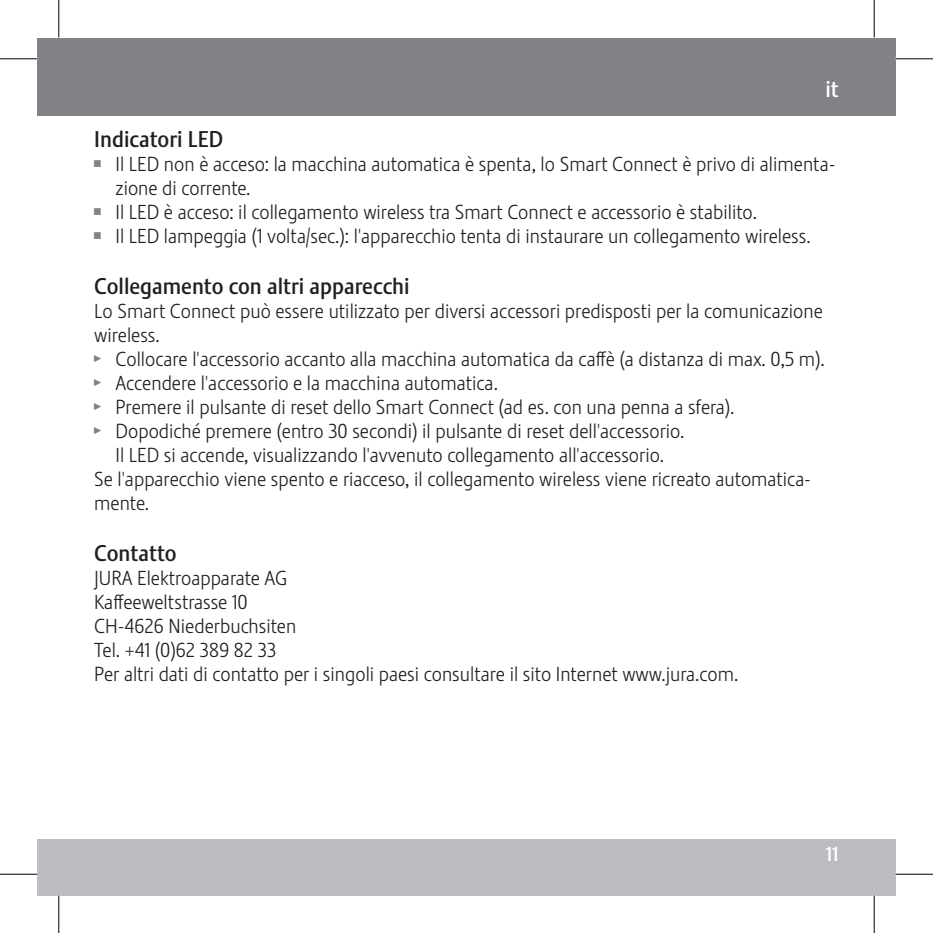
<style>
.page{position:relative;width:933px;height:933px;background:#fff}
.page>*{position:absolute;margin:0;border:0;box-sizing:border-box;transform-origin:0 0}
.t1{font:22.5px "Stalemate Pro 2 J Medium";color:#231f20}
.t2{font:22.5px "Stalemate Pro 2 J Medium";color:#fff}
.t3{font:20px/24px "Stalemate Pro 2 J Light";color:#231f20}
.t4{font:20px "Stalemate Pro 2 J Medium";color:#fff}
.s1{font-family:"Jura Pict 2006";color:#808285}
</style>
<div class="page">
<div style="left:38px;top:838px;width:857px;height:57px;background:#bcbdc0"></div>
<div style="left:38px;top:38px;width:21px;height:77px;background:#808285"></div>
<div style="left:59px;top:38px;width:836px;height:77px;background:#808285"></div>
<hr style="left:0;top:58px;width:38px;height:1px;background:#000">
<hr style="left:895px;top:58px;width:37px;height:1px;background:#000">
<hr style="left:0;top:873px;width:38px;height:1px;background:#000">
<hr style="left:895px;top:873px;width:37px;height:1px;background:#000">
<hr style="left:58px;top:0;width:1px;height:37px;background:#000">
<hr style="left:58px;top:895px;width:1px;height:37px;background:#000">
<hr style="left:873px;top:0;width:1px;height:37px;background:#000">
<hr style="left:873px;top:895px;width:1px;height:37px;background:#000">
<p class="t2" style="left:825px;top:75px;width:15px">it</p>
<p class="t1" style="left:94px;top:125px;width:130px">Indicatori LED</p>
<p class="t3" style="left:94px;top:152px;width:742px"><span class="s1">Z</span> Il LED non è acceso: la macchina automatica è spenta, lo Smart Connect è privo di alimenta-</p>
<p class="t3" style="left:115px;top:176px;width:136px">zione di corrente.</p>
<p class="t3" style="left:94px;top:200px;width:664px"><span class="s1">Z</span> Il LED è acceso: il collegamento wireless tra Smart Connect e accessorio è stabilito.</p>
<p class="t3" style="left:94px;top:224px;width:718px"><span class="s1">Z</span> Il LED lampeggia (1 volta/sec.): l'apparecchio tenta di instaurare un collegamento wireless.</p>
<p class="t1" style="left:94px;top:272px;width:317px">Collegamento con altri apparecchi</p>
<p class="t3" style="left:94px;top:299px;width:730px">Lo Smart Connect può essere utilizzato per diversi accessori predisposti per la comunicazione</p>
<p class="t3" style="left:94px;top:323px;width:67px">wireless.</p>
<p class="t3" style="left:94px;top:347px;width:732px"><span class="s1">T</span> Collocare l'accessorio accanto alla macchina automatica da caffè (a distanza di max. 0,5 m).</p>
<p class="t3" style="left:94px;top:371px;width:405px"><span class="s1">T</span> Accendere l'accessorio e la macchina automatica.</p>
<p class="t3" style="left:94px;top:395px;width:641px"><span class="s1">T</span> Premere il pulsante di reset dello Smart Connect (ad es. con una penna a sfera).</p>
<p class="t3" style="left:94px;top:419px;width:592px"><span class="s1">T</span> Dopodiché premere (entro 30 secondi) il pulsante di reset dell'accessorio.</p>
<p class="t3" style="left:115px;top:443px;width:550px">Il LED si accende, visualizzando l'avvenuto collegamento all'accessorio.</p>
<p class="t3" style="left:94px;top:467px;width:718px">Se l'apparecchio viene spento e riacceso, il collegamento wireless viene ricreato automatica-</p>
<p class="t3" style="left:94px;top:491px;width:56px">mente.</p>
<p class="t1" style="left:94px;top:539px;width:84px">Contatto</p>
<p class="t3" style="left:94px;top:566px;width:645px">JURA Elektroapparate AG<br>Kaffeeweltstrasse 10<br>CH-4626 Niederbuchsiten<br>Tel. +41 (0)62 389 82 33<br>Per altri dati di contatto per i singoli paesi consultare il sito Internet www.jura.com.</p>
<p class="t4" style="left:825px;top:841px;width:14px">11</p>
</div>
